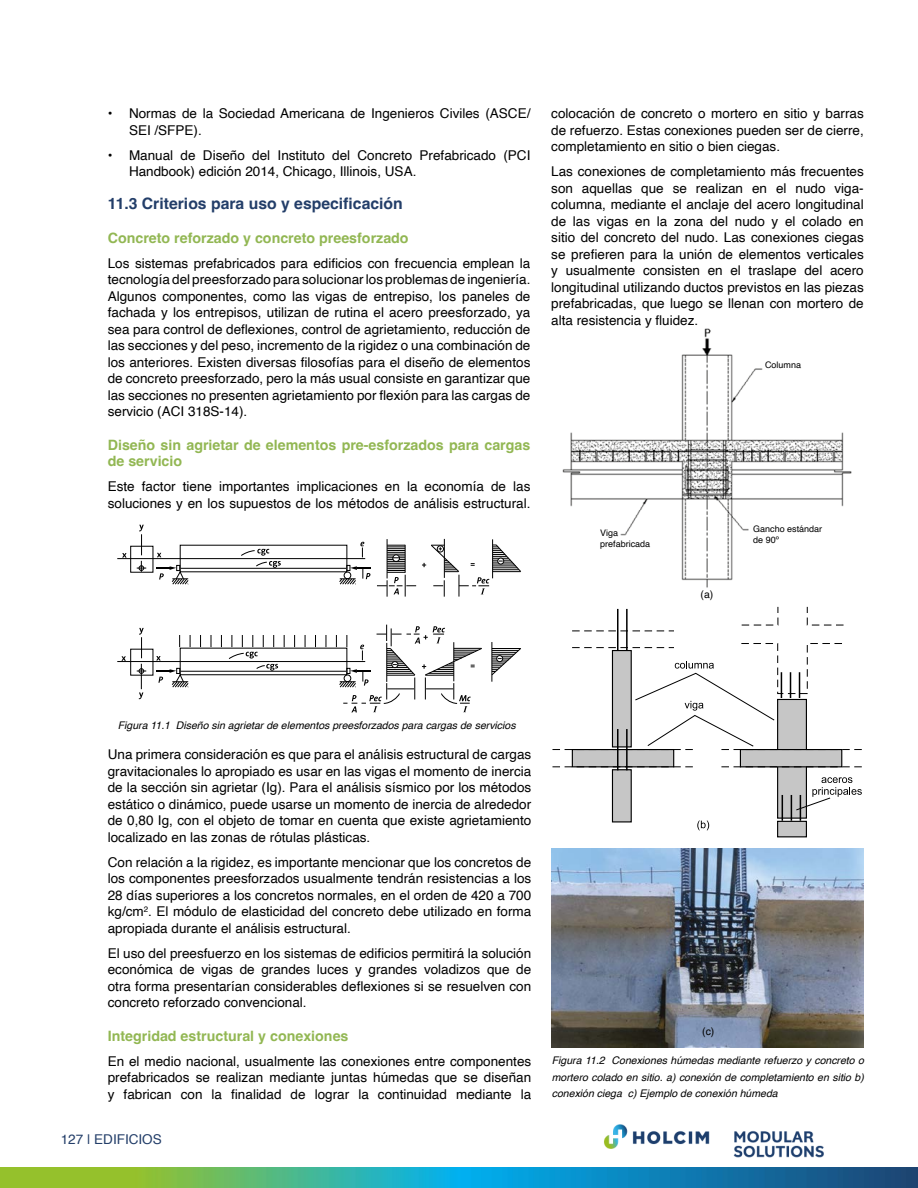
<style>
.page{position:relative;width:918px;height:1188px;background:#fff}
.page>*{position:absolute;margin:0;border:0;box-sizing:border-box;transform-origin:0 0}
.t1{font:700 15.75px "Helvetica";color:#233e69}
.t2{font:700 14.25px/16.5px "Helvetica";color:#92b753}
.t3{font:13.5px/16.5px "Helvetica";color:#000;text-align:justify}
.t4{font:13.5px "Helvetica";color:#233e69}
.t5{font:italic 10.5px/16.5px "Helvetica";color:#000;text-align:justify}
.t6{font:10.5px "Helvetica";color:#000}
.t7{font:9px/10.8px "Helvetica";color:#000}
</style>
<div class="page">
<img style="left:604px;top:1124px;width:220px;height:34px">
<img style="left:0;top:1167px;width:918px;height:21px">
<img style="left:562px;top:328px;width:290px;height:260px">
<hr style="left:117px;top:558px;width:248px;height:1px;background:#000">
<div style="left:130px;top:546px;width:23px;height:27px;border:1px solid #000"></div>
<hr style="left:181px;top:568px;width:165px;height:1px;background:#000">
<svg style="left:137px;top:561px;width:9px;height:11px"></svg>
<svg style="left:179px;top:635px;width:1px;height:12px"></svg>
<svg style="left:190px;top:635px;width:1px;height:12px"></svg>
<svg style="left:200px;top:635px;width:1px;height:12px"></svg>
<svg style="left:211px;top:635px;width:1px;height:12px"></svg>
<svg style="left:221px;top:635px;width:1px;height:12px"></svg>
<svg style="left:284px;top:635px;width:1px;height:12px"></svg>
<svg style="left:294px;top:635px;width:1px;height:12px"></svg>
<svg style="left:305px;top:635px;width:1px;height:12px"></svg>
<svg style="left:315px;top:635px;width:1px;height:12px"></svg>
<svg style="left:326px;top:635px;width:1px;height:12px"></svg>
<hr style="left:387px;top:539px;width:1px;height:39px;background:#000">
<hr style="left:444px;top:539px;width:1px;height:39px;background:#000">
<hr style="left:492px;top:539px;width:1px;height:39px;background:#000">
<hr style="left:117px;top:661px;width:248px;height:1px;background:#000">
<div style="left:130px;top:649px;width:23px;height:27px;border:1px solid #000"></div>
<hr style="left:181px;top:671px;width:165px;height:1px;background:#000">
<hr style="left:492px;top:642px;width:1px;height:40px;background:#000">
<svg style="left:491px;top:647px;width:30px;height:29px"></svg>
<svg style="left:139px;top:525px;width:5px;height:30px"></svg>
<svg style="left:139px;top:628px;width:5px;height:30px"></svg>
<svg style="left:137px;top:664px;width:9px;height:35px"></svg>
<svg style="left:122px;top:553px;width:5px;height:5px"></svg>
<svg style="left:121px;top:656px;width:5px;height:5px"></svg>
<svg style="left:157px;top:553px;width:4px;height:4px"></svg>
<svg style="left:156px;top:656px;width:5px;height:5px"></svg>
<svg style="left:156px;top:565px;width:33px;height:20px"></svg>
<svg style="left:156px;top:668px;width:33px;height:20px"></svg>
<svg style="left:240px;top:549px;width:41px;height:19px"></svg>
<svg style="left:228px;top:635px;width:50px;height:36px"></svg>
<svg style="left:360px;top:542px;width:4px;height:15px"></svg>
<svg style="left:377px;top:545px;width:39px;height:52px"></svg>
<svg style="left:422px;top:544px;width:99px;height:53px"></svg>
<svg style="left:339px;top:565px;width:32px;height:20px"></svg>
<svg style="left:336px;top:625px;width:146px;height:87px"></svg>
<img style="left:552px;top:849px;width:312px;height:198px">
<div style="left:778px;top:699px;width:28px;height:119px;background:#c6c6c6"></div>
<div style="left:777px;top:699px;width:30px;height:120px;border:1px solid #000"></div>
<div style="left:572px;top:750px;width:102px;height:17px;background:#c6c6c6"></div>
<div style="left:740px;top:750px;width:102px;height:17px;background:#c6c6c6"></div>
<div style="left:612px;top:770px;width:19px;height:52px;background:#c6c6c6"></div>
<div style="left:612px;top:769px;width:20px;height:53px;border:1px solid #000"></div>
<svg style="left:572px;top:631px;width:102px;height:1px"></svg>
<svg style="left:741px;top:606px;width:38px;height:20px"></svg>
<svg style="left:552px;top:766px;width:141px;height:1px"></svg>
<svg style="left:721px;top:766px;width:141px;height:1px"></svg>
<hr style="left:617px;top:609px;width:2px;height:41px;background:#000">
<hr style="left:626px;top:609px;width:2px;height:41px;background:#000">
<hr style="left:617px;top:729px;width:2px;height:41px;background:#000">
<hr style="left:626px;top:729px;width:2px;height:41px;background:#000">
<svg style="left:782px;top:795px;width:1px;height:26px"></svg>
<div style="left:778px;top:821px;width:28px;height:16px;background:#c6c6c6"></div>
<div style="left:777px;top:821px;width:30px;height:16px;border:1px solid #000"></div>
<svg style="left:807px;top:606px;width:37px;height:20px"></svg>
<svg style="left:697px;top:821px;width:12px;height:9px"></svg>
<svg style="left:791px;top:777px;width:71px;height:44px"></svg>
<svg style="left:552px;top:643px;width:310px;height:107px"></svg>
<p class="t3" style="left:129px;top:106px;width:403px;text-indent:-21px">• Normas de la Sociedad Americana de Ingenieros Civiles (ASCE/<br>SEI /SFPE).</p>
<p class="t3" style="left:129px;top:147px;width:403px;text-indent:-21px">• Manual de Diseño del Instituto del Concreto Prefabricado (PCI<br>Handbook) edición 2014, Chicago, Illinois, USA.</p>
<p class="t1" style="left:108px;top:194px;width:297px">11.3 Criterios para uso y especificación</p>
<p class="t2" style="left:108px;top:231px;width:302px">Concreto reforzado y concreto preesforzado</p>
<p class="t3" style="left:108px;top:255px;width:424px">Los sistemas prefabricados para edificios con frecuencia emplean la tecnología del preesforzado para solucionar los problemas de ingeniería.<br>Algunos componentes, como las vigas de entrepiso, los paneles de fachada y los entrepisos, utilizan de rutina el acero preesforzado, ya sea para control de deflexiones, control de agrietamiento, reducción de las secciones y del peso, incremento de la rigidez o una combinación de los anteriores. Existen diversas filosofías para el diseño de elementos de concreto preesforzado, pero la más usual consiste en garantizar que las secciones no presenten agrietamiento por flexión para las cargas de servicio (ACI 318S-14).</p>
<p class="t2" style="left:108px;top:438px;width:424px">Diseño sin agrietar de elementos pre-esforzados para cargas de servicio</p>
<p class="t3" style="left:108px;top:479px;width:424px">Este factor tiene importantes implicaciones en la economía de las soluciones y en los supuestos de los métodos de análisis estructural.</p>
<p class="t3" style="left:551px;top:106px;width:314px">colocación de concreto o mortero en sitio y barras de refuerzo. Estas conexiones pueden ser de cierre, completamiento en sitio o bien ciegas.</p>
<p class="t3" style="left:551px;top:164px;width:314px">Las conexiones de completamiento más frecuentes son aquellas que se realizan en el nudo viga&shy;columna, mediante el anclaje del acero longitudinal de las vigas en la zona del nudo y el colado en sitio del concreto del nudo. Las conexiones ciegas se prefieren para la unión de elementos verticales y usualmente consisten en el traslape del acero longitudinal utilizando ductos previstos en las piezas prefabricadas, que luego se llenan con mortero de alta resistencia y fluidez.</p>
<p class="t7" style="left:765px;top:360px;width:38px">Columna</p>
<p class="t7" style="left:600px;top:528px;width:52px">Viga prefabricada</p>
<p class="t7" style="left:753px;top:524px;width:71px">Gancho estándar de 90º</p>
<p class="t6" style="left:701px;top:586px;width:14px">(a)</p>
<p class="t5" style="left:118px;top:717px;width:399px">Figura 11.1 Diseño sin agrietar de elementos preesforzados para cargas de servicios</p>
<p class="t3" style="left:108px;top:747px;width:425px">Una primera consideración es que para el análisis estructural de cargas gravitacionales lo apropiado es usar en las vigas el momento de inercia de la sección sin agrietar (Ig). Para el análisis sísmico por los métodos estático o dinámico, puede usarse un momento de inercia de alrededor de 0,80 Ig, con el objeto de tomar en cuenta que existe agrietamiento localizado en las zonas de rótulas plásticas.</p>
<p class="t3" style="left:108px;top:854px;width:425px">Con relación a la rigidez, es importante mencionar que los concretos de los componentes preesforzados usualmente tendrán resistencias a los 28 días superiores a los concretos normales, en el orden de 420 a 700 kg/cm<sup>2</sup>. El módulo de elasticidad del concreto debe utilizado en forma apropiada durante el análisis estructural.</p>
<p class="t3" style="left:108px;top:945px;width:425px">El uso del preesfuerzo en los sistemas de edificios permitirá la solución económica de vigas de grandes luces y grandes voladizos que de otra forma presentarían considerables deflexiones si se resuelven con concreto reforzado convencional.</p>
<p class="t2" style="left:108px;top:1029px;width:242px">Integridad estructural y conexiones</p>
<p class="t3" style="left:108px;top:1053px;width:425px">En el medio nacional, usualmente las conexiones entre componentes prefabricados se realizan mediante juntas húmedas que se diseñan y fabrican con la finalidad de lograr la continuidad mediante la</p>
<p class="t4" style="left:61px;top:1129px;width:103px">127 | EDIFICIOS</p>
<p class="t6" style="left:702px;top:1023px;width:14px">(c)</p>
<p class="t5" style="left:552px;top:1053px;width:314px">Figura 11.2 Conexiones húmedas mediante refuerzo y concreto o mortero colado en sitio. a) conexión de completamiento en sitio b) conexión ciega c) Ejemplo de conexión húmeda</p>
</div>
